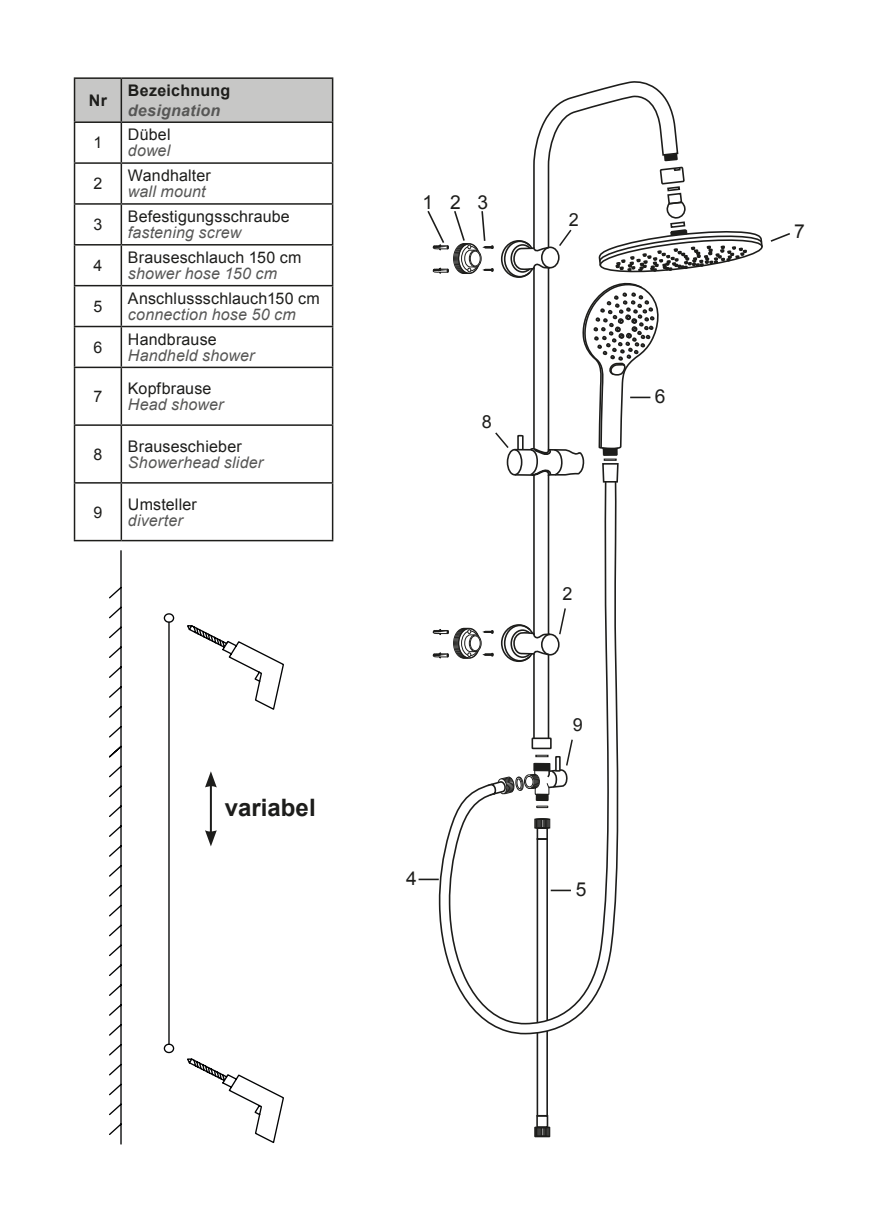
<style>
.page{position:relative;width:874px;height:1225px;background:#fff}
.page>*{position:absolute;margin:0;border:0;box-sizing:border-box;transform-origin:0 0}
.t1{font:700 24px "Arial";color:#1d1d1b}
.t2{font:19.2px "Arial";color:#1d1d1b}
.t3{font:18px "Arial";color:#1d1d1b}
.t4{font:16px "Arial";letter-spacing:.01em;color:#1d1d1b}
.t5{font:italic 16px "Arial";letter-spacing:.01em;color:#575756}
.t6{font:700 16px "Arial";letter-spacing:.015em;color:#1d1d1b}
.t7{font:italic 700 16px "Arial";letter-spacing:.015em;color:#575756}
</style>
<div class="page">
<hr style="left:418px;top:878px;width:20px;height:2px;background:#1d1d1b">
<svg style="left:536px;top:81px;width:141px;height:59px"></svg>
<svg style="left:439px;top:483px;width:180px;height:552px"></svg>
<svg style="left:535px;top:837px;width:13px;height:278px"></svg>
<div style="left:534px;top:1127px;width:16px;height:9px;border:1px solid #1d1d1b"></div>
<div style="left:536px;top:1127px;width:11px;height:9px;border:1px solid #1d1d1b"></div>
<div style="left:537px;top:1127px;width:9px;height:9px;border:1px solid #1d1d1b"></div>
<div style="left:538px;top:1127px;width:7px;height:9px;border:1px solid #1d1d1b"></div>
<div style="left:539px;top:1127px;width:6px;height:9px;border:1px solid #1d1d1b"></div>
<svg style="left:540px;top:1128px;width:4px;height:7px"></svg>
<div style="left:534px;top:1126px;width:15px;height:11px;border:1px solid #1d1d1b"></div>
<div style="left:536px;top:1115px;width:12px;height:13px;border:2px solid #1d1d1b"></div>
<svg style="left:432px;top:627px;width:61px;height:32px"></svg>
<div style="left:75px;top:79px;width:257px;height:42px;background:#c7c7c6"></div>
<hr style="left:74px;top:123px;width:1px;height:39px;background:#1d1d1b">
<hr style="left:120px;top:123px;width:2px;height:39px;background:#1d1d1b">
<hr style="left:332px;top:123px;width:1px;height:39px;background:#1d1d1b">
<hr style="left:74px;top:162px;width:47px;height:2px;background:#1d1d1b">
<hr style="left:74px;top:164px;width:1px;height:39px;background:#1d1d1b">
<hr style="left:121px;top:162px;width:212px;height:2px;background:#1d1d1b">
<hr style="left:120px;top:164px;width:2px;height:39px;background:#1d1d1b">
<hr style="left:332px;top:164px;width:1px;height:39px;background:#1d1d1b">
<hr style="left:74px;top:203px;width:47px;height:2px;background:#1d1d1b">
<hr style="left:74px;top:205px;width:1px;height:39px;background:#1d1d1b">
<hr style="left:121px;top:203px;width:212px;height:2px;background:#1d1d1b">
<hr style="left:120px;top:205px;width:2px;height:39px;background:#1d1d1b">
<hr style="left:332px;top:205px;width:1px;height:39px;background:#1d1d1b">
<hr style="left:74px;top:244px;width:47px;height:1px;background:#1d1d1b">
<hr style="left:74px;top:245px;width:1px;height:40px;background:#1d1d1b">
<hr style="left:121px;top:244px;width:212px;height:1px;background:#1d1d1b">
<hr style="left:120px;top:245px;width:2px;height:40px;background:#1d1d1b">
<hr style="left:332px;top:245px;width:1px;height:40px;background:#1d1d1b">
<hr style="left:74px;top:285px;width:47px;height:1px;background:#1d1d1b">
<hr style="left:74px;top:286px;width:1px;height:40px;background:#1d1d1b">
<hr style="left:121px;top:285px;width:212px;height:1px;background:#1d1d1b">
<hr style="left:120px;top:286px;width:2px;height:40px;background:#1d1d1b">
<hr style="left:332px;top:286px;width:1px;height:40px;background:#1d1d1b">
<hr style="left:74px;top:326px;width:47px;height:1px;background:#1d1d1b">
<hr style="left:74px;top:327px;width:1px;height:40px;background:#1d1d1b">
<hr style="left:121px;top:326px;width:212px;height:1px;background:#1d1d1b">
<hr style="left:120px;top:327px;width:2px;height:40px;background:#1d1d1b">
<hr style="left:332px;top:327px;width:1px;height:40px;background:#1d1d1b">
<hr style="left:74px;top:367px;width:47px;height:1px;background:#1d1d1b">
<hr style="left:74px;top:368px;width:1px;height:56px;background:#1d1d1b">
<hr style="left:121px;top:367px;width:212px;height:1px;background:#1d1d1b">
<hr style="left:120px;top:368px;width:2px;height:56px;background:#1d1d1b">
<hr style="left:332px;top:368px;width:1px;height:56px;background:#1d1d1b">
<hr style="left:74px;top:424px;width:47px;height:2px;background:#1d1d1b">
<hr style="left:74px;top:426px;width:1px;height:56px;background:#1d1d1b">
<hr style="left:121px;top:424px;width:212px;height:2px;background:#1d1d1b">
<hr style="left:120px;top:426px;width:2px;height:56px;background:#1d1d1b">
<hr style="left:332px;top:426px;width:1px;height:56px;background:#1d1d1b">
<hr style="left:74px;top:482px;width:47px;height:1px;background:#1d1d1b">
<hr style="left:74px;top:483px;width:1px;height:57px;background:#1d1d1b">
<hr style="left:121px;top:482px;width:212px;height:1px;background:#1d1d1b">
<hr style="left:120px;top:483px;width:2px;height:57px;background:#1d1d1b">
<hr style="left:332px;top:483px;width:1px;height:57px;background:#1d1d1b">
<hr style="left:74px;top:540px;width:47px;height:1px;background:#1d1d1b">
<hr style="left:121px;top:540px;width:212px;height:1px;background:#1d1d1b">
<hr style="left:74px;top:77px;width:47px;height:2px;background:#1d1d1b">
<hr style="left:74px;top:79px;width:1px;height:42px;background:#1d1d1b">
<hr style="left:121px;top:77px;width:212px;height:2px;background:#1d1d1b">
<hr style="left:120px;top:79px;width:2px;height:42px;background:#1d1d1b">
<hr style="left:332px;top:79px;width:1px;height:42px;background:#1d1d1b">
<hr style="left:74px;top:121px;width:47px;height:2px;background:#1d1d1b">
<hr style="left:121px;top:121px;width:212px;height:2px;background:#1d1d1b">
<svg style="left:109px;top:550px;width:175px;height:595px"></svg>
<svg style="left:163px;top:612px;width:12px;height:11px"></svg>
<hr style="left:168px;top:622px;width:1px;height:422px;background:#020304">
<svg style="left:163px;top:1042px;width:12px;height:11px"></svg>
<svg style="left:185px;top:1057px;width:99px;height:87px"></svg>
<hr style="left:210px;top:784px;width:2px;height:49px;background:#1d1d1b">
<svg style="left:205px;top:771px;width:12px;height:16px"></svg>
<svg style="left:205px;top:830px;width:12px;height:16px"></svg>
<svg style="left:427px;top:140px;width:363px;height:343px"></svg>
<svg style="left:557px;top:606px;width:9px;height:30px"></svg>
<svg style="left:489px;top:738px;width:84px;height:70px"></svg>
<p class="t6" style="left:89px;top:90px;width:20px">Nr</p>
<p class="t4" style="left:93px;top:132px;width:10px">1</p>
<p class="t4" style="left:93px;top:173px;width:10px">2</p>
<p class="t6" style="left:128px;top:80px;width:104px">Bezeichnung</p>
<p class="t7" style="left:128px;top:100px;width:94px">designation</p>
<p class="t4" style="left:128px;top:124px;width:44px">Dübel</p>
<p class="t5" style="left:128px;top:140px;width:44px">dowel</p>
<p class="t4" style="left:128px;top:165px;width:84px">Wandhalter</p>
<p class="t5" style="left:128px;top:181px;width:79px">wall mount</p>
<p class="t4" style="left:93px;top:214px;width:10px">3</p>
<p class="t4" style="left:128px;top:206px;width:163px">Befestigungsschraube</p>
<p class="t5" style="left:128px;top:222px;width:115px">fastening screw</p>
<p class="t4" style="left:93px;top:255px;width:10px">4</p>
<p class="t4" style="left:128px;top:247px;width:175px">Brauseschlauch 150 cm</p>
<p class="t5" style="left:128px;top:263px;width:151px">shower hose 150 cm</p>
<p class="t4" style="left:93px;top:296px;width:10px">5</p>
<p class="t4" style="left:93px;top:337px;width:10px">6</p>
<p class="t4" style="left:128px;top:288px;width:193px">Anschlussschlauch150 cm</p>
<p class="t5" style="left:128px;top:304px;width:169px">connection hose 50 cm</p>
<p class="t4" style="left:128px;top:329px;width:90px">Handbrause</p>
<p class="t5" style="left:128px;top:345px;width:128px">Handheld shower</p>
<p class="t4" style="left:93px;top:386px;width:10px">7</p>
<p class="t4" style="left:128px;top:378px;width:85px">Kopfbrause</p>
<p class="t5" style="left:128px;top:394px;width:97px">Head shower</p>
<p class="t4" style="left:93px;top:444px;width:10px">8</p>
<p class="t4" style="left:128px;top:436px;width:115px">Brauseschieber</p>
<p class="t5" style="left:128px;top:452px;width:137px">Showerhead slider</p>
<p class="t4" style="left:93px;top:501px;width:10px">9</p>
<p class="t4" style="left:128px;top:493px;width:70px">Umsteller</p>
<p class="t5" style="left:128px;top:509px;width:56px">diverter</p>
<h1 class="t1" style="left:225px;top:791px;width:92px">variabel</h1>
<p class="t2" style="left:422px;top:189px;width:67px">123</p>
<p class="t3" style="left:481px;top:410px;width:12px">8</p>
<p class="t2" style="left:406px;top:865px;width:12px">4</p>
<p class="t3" style="left:568px;top:208px;width:12px">2</p>
<p class="t2" style="left:654px;top:384px;width:12px">6</p>
<p class="t3" style="left:562px;top:582px;width:12px">2</p>
<p class="t3" style="left:572px;top:713px;width:12px">9</p>
<p class="t2" style="left:575px;top:876px;width:12px">5</p>
<p class="t2" style="left:793px;top:218px;width:12px">7</p>
</div>
